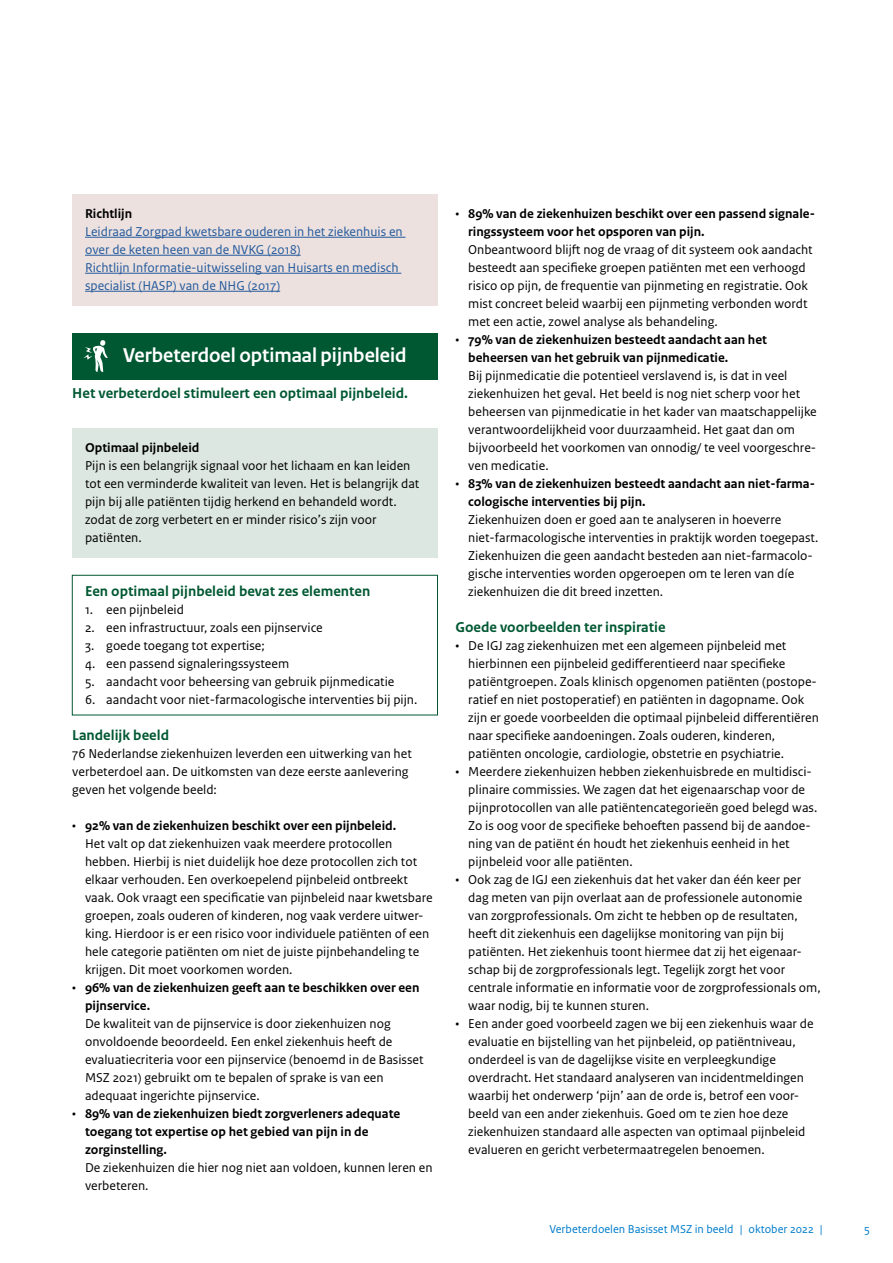
<style>
.page{position:relative;width:893px;height:1263px;background:#fff}
.page>*{position:absolute;margin:0;border:0;box-sizing:border-box;transform-origin:0 0}
.H2_04_RO_Paragraafko{font:700 21px "Rijksoverheid Sans Heading";color:#fff}
.P_05_RO_Alineakop_Sa{font:700 15px "Rijksoverheid Sans Text";color:#005832}
.P_21_RO_Kader_Broodt{font:13.5px/18px "Rijksoverheid Sans Text";color:#000}
.P_21_RO_Kader_Broodt-2{font:700 13.5px/18px "Rijksoverheid Sans Text";color:#000}
.P_21_RO_Kader_Broodt-3{font:13.5px/18px "Rijksoverheid Sans Text";color:#245a9c}
.P_10_RO_Broodtekst_S{font:13.5px/18px "Rijksoverheid Sans Text";color:#000}
.t1{font:12px "Rijksoverheid Sans Text";color:#007ccb}
.s1{font-weight:700}
.s2{font-weight:400}
</style>
<div class="page">
<div style="left:72px;top:194px;width:365px;height:39px;background:#ece1df"></div>
<div style="left:72px;top:212px;width:365px;height:93px;background:#ece1df"></div>
<hr style="left:85px;top:237px;width:320px;height:1px;background:#245a9c">
<hr style="left:85px;top:255px;width:216px;height:1px;background:#245a9c">
<hr style="left:85px;top:273px;width:316px;height:1px;background:#245a9c">
<hr style="left:85px;top:291px;width:195px;height:1px;background:#245a9c">
<div style="left:72px;top:333px;width:365px;height:47px;background:#005832"></div>
<div style="left:72px;top:428px;width:365px;height:39px;background:#dde7e2"></div>
<div style="left:72px;top:446px;width:365px;height:111px;background:#dde7e2"></div>
<div style="left:72px;top:575px;width:366px;height:140px;border:1px solid #005832"></div>
<svg style="left:83px;top:340px;width:25px;height:32px"></svg>
<p class="P_21_RO_Kader_Broodt-2" style="left:85px;top:205px;width:49px">Richtlijn</p>
<p class="P_21_RO_Kader_Broodt-3" style="left:85px;top:223px;width:319px">Leidraad Zorgpad kwetsbare ouderen in het ziekenhuis en over de keten heen van de NVKG (2018)<br>Richtlijn Informatie-uitwisseling van Huisarts en medisch specialist (HASP) van de NHG (2017)</p>
<h2 class="H2_04_RO_Paragraafko" style="left:123px;top:343px;width:285px">Verbeterdoel optimaal pijnbeleid</h2>
<p class="P_05_RO_Alineakop_Sa" style="left:72px;top:384px;width:337px">Het verbeterdoel stimuleert een optimaal pijnbeleid.</p>
<p class="P_21_RO_Kader_Broodt-2" style="left:85px;top:439px;width:116px">Optimaal pijnbeleid</p>
<p class="P_21_RO_Kader_Broodt" style="left:85px;top:457px;width:336px">Pijn is een belangrijk signaal voor het lichaam en kan leiden tot een verminderde kwaliteit van leven. Het is belangrijk dat pijn bij alle patiënten tijdig herkend en behandeld wordt. zodat de zorg verbetert en er minder risico’s zijn voor patiënten.</p>
<p class="P_05_RO_Alineakop_Sa" style="left:85px;top:582px;width:287px">Een optimaal pijnbeleid bevat zes elementen</p>
<p class="P_21_RO_Kader_Broodt" style="left:85px;top:601px;width:100px">1. een pijnbeleid</p>
<p class="P_21_RO_Kader_Broodt" style="left:85px;top:619px;width:239px">2. een infrastructuur, zoals een pijnservice</p>
<p class="P_21_RO_Kader_Broodt" style="left:85px;top:637px;width:181px">3. goede toegang tot expertise;</p>
<p class="P_21_RO_Kader_Broodt" style="left:85px;top:655px;width:206px">4. een passend signaleringssysteem</p>
<p class="P_21_RO_Kader_Broodt" style="left:85px;top:673px;width:311px">5. aandacht voor beheersing van gebruik pijnmedicatie</p>
<p class="P_21_RO_Kader_Broodt" style="left:85px;top:691px;width:334px">6. aandacht voor niet-farmacologische interventies bij pijn.</p>
<p class="P_05_RO_Alineakop_Sa" style="left:72px;top:726px;width:98px">Landelijk beeld</p>
<p class="P_10_RO_Broodtekst_S" style="left:72px;top:745px;width:341px">76 Nederlandse ziekenhuizen leverden een uitwerking van het verbeterdoel aan. De uitkomsten van deze eerste aanlevering geven het volgende beeld:</p>
<p class="P_21_RO_Kader_Broodt" style="left:85px;top:817px;width:349px;text-indent:-13px">• <span class="s1">92% van de ziekenhuizen beschikt over een pijnbeleid.<br></span>Het valt op dat ziekenhuizen vaak meerdere protocollen hebben. Hierbij is niet duidelijk hoe deze protocollen zich tot elkaar verhouden. Een overkoepelend pijnbeleid ontbreekt vaak. Ook vraagt een specificatie van pijnbeleid naar kwetsbare groepen, zoals ouderen of kinderen, nog vaak verdere uitwer&shy;king. Hierdoor is er een risico voor individuele patiënten of een hele categorie patiënten om niet de juiste pijnbehandeling te krijgen. Dit moet voorkomen worden.</p>
<p class="P_21_RO_Kader_Broodt" style="left:85px;top:979px;width:340px;text-indent:-13px">• <span class="s1">96% van de ziekenhuizen geeft aan te beschikken over een pijnservice.<br></span>De kwaliteit van de pijnservice is door ziekenhuizen nog onvoldoende beoordeeld. Een enkel ziekenhuis heeft de evaluatiecriteria voor een pijnservice (benoemd in de Basisset MSZ 2021) gebruikt om te bepalen of sprake is van een adequaat ingerichte pijnservice.</p>
<p class="P_21_RO_Kader_Broodt-2" style="left:85px;top:1105px;width:349px;text-indent:-13px"><span class="s2">•</span> 89% van de ziekenhuizen biedt zorgverleners adequate toegang tot expertise op het gebied van pijn in de zorginstelling.<br><span class="s2">De ziekenhuizen die hier nog niet aan voldoen, kunnen leren en verbeteren.</span></p>
<p class="P_21_RO_Kader_Broodt" style="left:468px;top:205px;width:348px;text-indent:-13px">• <span class="s1">89% van de ziekenhuizen beschikt over een passend signale&shy;ringssysteem voor het opsporen van pijn.<br></span>Onbeantwoord blijft nog de vraag of dit systeem ook aandacht besteedt aan specifieke groepen patiënten met een verhoogd risico op pijn, de frequentie van pijnmeting en registratie. Ook mist concreet beleid waarbij een pijnmeting verbonden wordt met een actie, zowel analyse als behandeling.</p>
<p class="P_21_RO_Kader_Broodt" style="left:468px;top:331px;width:350px;text-indent:-13px">• <span class="s1">79% van de ziekenhuizen besteedt aandacht aan het beheersen van het gebruik van pijnmedicatie.<br></span>Bij pijnmedicatie die potentieel verslavend is, is dat in veel ziekenhuizen het geval. Het beeld is nog niet scherp voor het beheersen van pijnmedicatie in het kader van maatschappelijke verantwoordelijkheid voor duurzaamheid. Het gaat dan om bijvoorbeeld het voorkomen van onnodig/ te veel voorgeschre&shy;ven medicatie.</p>
<p class="P_21_RO_Kader_Broodt" style="left:468px;top:475px;width:352px;text-indent:-13px">• <span class="s1">83% van de ziekenhuizen besteedt aandacht aan niet-farma&shy;cologische interventies bij pijn.<br></span>Ziekenhuizen doen er goed aan te analyseren in hoeverre niet-farmacologische interventies in praktijk worden toegepast.<br>Ziekenhuizen die geen aandacht besteden aan niet-farmacolo&shy;gische interventies worden opgeroepen om te leren van díe ziekenhuizen die dit breed inzetten.</p>
<p class="P_05_RO_Alineakop_Sa" style="left:455px;top:618px;width:212px">Goede voorbeelden ter inspiratie</p>
<p class="P_21_RO_Kader_Broodt" style="left:468px;top:637px;width:352px;text-indent:-13px">• De IGJ zag ziekenhuizen met een algemeen pijnbeleid met hierbinnen een pijnbeleid gedifferentieerd naar specifieke patiëntgroepen. Zoals klinisch opgenomen patiënten (postope&shy;ratief en niet postoperatief) en patiënten in dagopname. Ook zijn er goede voorbeelden die optimaal pijnbeleid differentiëren naar specifieke aandoeningen. Zoals ouderen, kinderen, patiënten oncologie, cardiologie, obstetrie en psychiatrie.</p>
<p class="P_21_RO_Kader_Broodt" style="left:468px;top:763px;width:351px;text-indent:-13px">• Meerdere ziekenhuizen hebben ziekenhuisbrede en multidisci&shy;plinaire commissies. We zagen dat het eigenaarschap voor de pijnprotocollen van alle patiëntencategorieën goed belegd was.<br>Zo is oog voor de specifieke behoeften passend bij de aandoe&shy;ning van de patiënt én houdt het ziekenhuis eenheid in het pijnbeleid voor alle patiënten.</p>
<p class="P_21_RO_Kader_Broodt" style="left:468px;top:871px;width:354px;text-indent:-13px">• Ook zag de IGJ een ziekenhuis dat het vaker dan één keer per dag meten van pijn overlaat aan de professionele autonomie van zorgprofessionals. Om zicht te hebben op de resultaten, heeft dit ziekenhuis een dagelijkse monitoring van pijn bij patiënten. Het ziekenhuis toont hiermee dat zij het eigenaar&shy;schap bij de zorgprofessionals legt. Tegelijk zorgt het voor centrale informatie en informatie voor de zorgprofessionals om, waar nodig, bij te kunnen sturen.</p>
<p class="P_21_RO_Kader_Broodt" style="left:468px;top:1015px;width:347px;text-indent:-13px">• Een ander goed voorbeeld zagen we bij een ziekenhuis waar de evaluatie en bijstelling van het pijnbeleid, op patiëntniveau, onderdeel is van de dagelijkse visite en verpleegkundige overdracht. Het standaard analyseren van incidentmeldingen waarbij het onderwerp ‘pijn’ aan de orde is, betrof een voor&shy;beeld van een ander ziekenhuis. Goed om te zien hoe deze ziekenhuizen standaard alle aspecten van optimaal pijnbeleid evalueren en gericht verbetermaatregelen benoemen.</p>
<p class="t1" style="left:549px;top:1222px;width:275px">Verbeterdoelen Basisset MSZ in beeld | oktober 2022 |</p>
<p class="t1" style="left:864px;top:1222px;width:7px">5</p>
</div>
